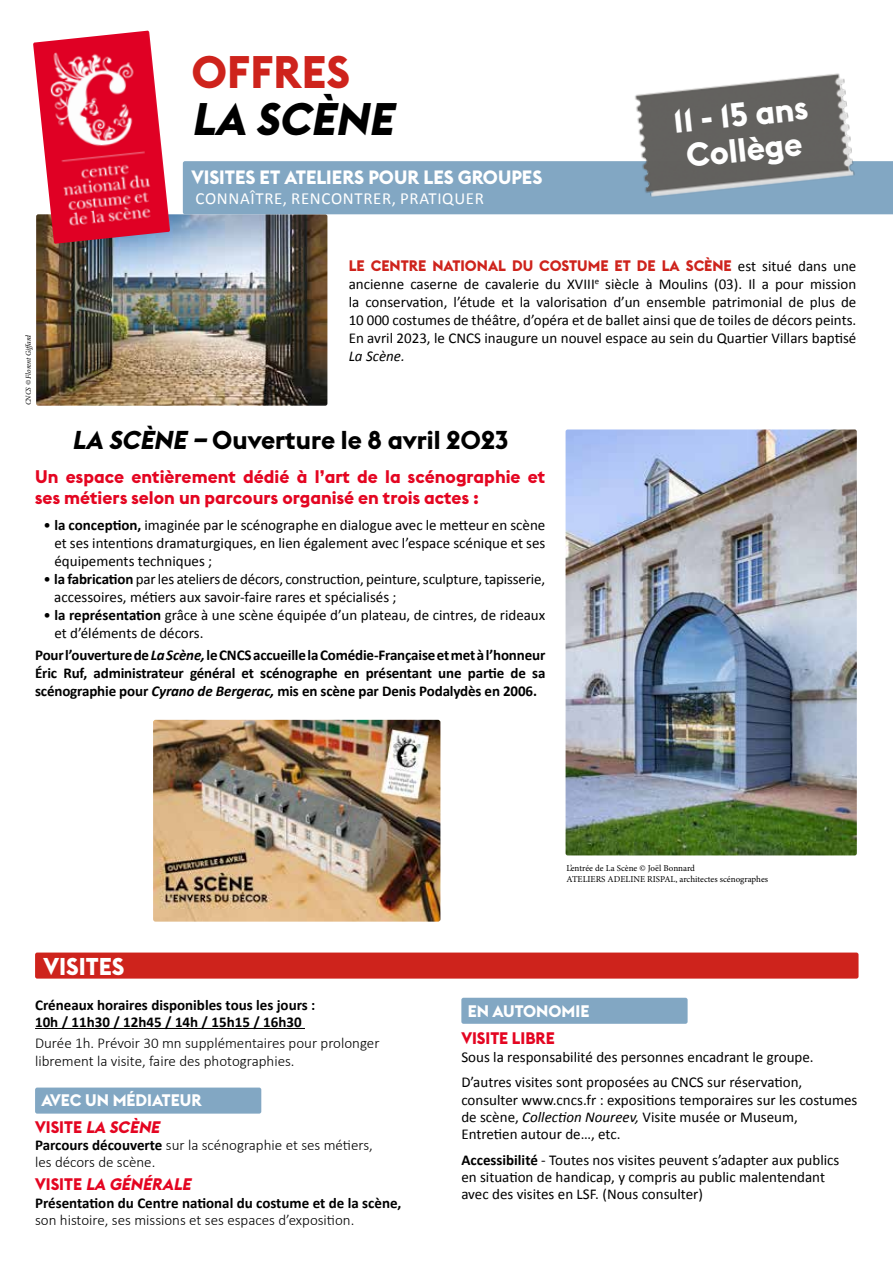
<style>
.page{position:relative;width:893px;height:1263px;background:#fff}
.page>*{position:absolute;margin:0;border:0;box-sizing:border-box;transform-origin:0 0}
.t1{font:italic 700 45px "Euclid BP";color:#000}
.t2{font:700 45px "Euclid BP";color:#ce231c}
.t3{font:700 33px/35.2px "Euclid BP";color:#fff}
.t4{font:700 25.5px "Euclid BP";color:#000}
.t5{font:700 24px "Euclid BP";color:#fff}
.t6{font:700 19.05px "Euclid BP";color:#fff}
.t7{font:700 18px/20.2px "Euclid BP";color:#e40521}
.t8{font:16.95px "Calibri";letter-spacing:.04em;color:#fff}
.t9{font:700 16.5px/27.3px "Euclid BP";color:#fff}
.t10{font:italic 700 16.5px "Euclid BP";color:#e40521}
.t11{font:700 16.5px "Euclid BP";color:#e40521}
.t12{font:15px/18px "Calibri";color:#000}
.t13{font:700 15px/18px "Calibri";color:#000}
.t14{font:300 15px/17.2px "Calibri";color:#000}
.t15{font:700 15px "Euclid BP";color:#ce231c}
.t16{font:italic 15px "Calibri";color:#000}
.t17{font:9px/10.5px "Minion Pro";color:#000}
.t18{font:italic 7.5px "Minion Pro";letter-spacing:-.015em;color:#000}
.s1{font-family:"Calibri";font-weight:400;color:#000}
.s2{font-style:italic}
.s3{font-weight:700}
.s4{color:#e40521}
.s5{font-style:italic;color:#e40521}
.s6{font-style:normal}
</style>
<div class="page">
<div style="left:35px;top:1087px;width:226px;height:26px;background:#82a7c3;border-radius:2px"></div>
<div style="left:461px;top:998px;width:227px;height:26px;background:#82a7c3;border-radius:2px"></div>
<hr style="left:35px;top:1028px;width:270px;height:1px;background:#000">
<div style="left:35px;top:952px;width:823px;height:26px;background:#ce231c;border-radius:2px"></div>
<img style="left:36px;top:214px;width:291px;height:192px">
<div style="left:183px;top:161px;width:710px;height:53px;background:#82a7c3"></div>
<img style="left:33px;top:31px;width:137px;height:213px">
<img style="left:628px;top:73px;width:232px;height:142px">
<img style="left:566px;top:429px;width:291px;height:426px">
<img style="left:153px;top:720px;width:287px;height:202px">
<p class="t18" style="left:23px;top:405px;width:72px;rotate:-90deg">CNCS © Florent Giffard</p>
<h1 class="t2" style="left:191px;top:43px;width:160px">OFFRES</h1>
<h1 class="t1" style="left:191px;top:90px;width:213px">LA SCÈNE</h1>
<p class="t6" style="left:191px;top:165px;width:352px">VISITES ET ATELIERS POUR LES GROUPES</p>
<p class="t8" style="left:195px;top:187px;width:290px">CONNAÎTRE, RENCONTRER, PRATIQUER</p>
<h2 class="t3" style="left:671px;top:104px;width:137px;rotate:-6deg">11 - 15 ans<br>Collège</h2>
<p class="t15" style="left:349px;top:256px;width:509px">LE CENTRE NATIONAL DU COSTUME ET DE LA SCÈNE <span class="s1">est situé dans une</span></p>
<p class="t12" style="left:349px;top:274px;width:509px;text-align:justify">ancienne caserne de cavalerie du XVIII<sup>e</sup> siècle à Moulins (03). Il a pour mission la conservation, l’étude et la valorisation d’un ensemble patrimonial de plus de 10 000 costumes de théâtre, d’opéra et de ballet ainsi que de toiles de décors peints.<br>En avril 2023, le CNCS inaugure un nouvel espace au sein du Quartier Villars baptisé</p>
<p class="t16" style="left:349px;top:345px;width:58px">La Scène.</p>
<h3 class="t4" style="left:72px;top:423px;width:437px"><span class="s2">LA SCÈNE –</span> Ouverture le 8 avril 2023</h3>
<p class="t7" style="left:35px;top:467px;width:512px">Un espace entièrement dédié à l’art de la scénographie et ses métiers selon un parcours organisé en trois actes :</p>
<p class="t12" style="left:54px;top:516px;width:492px;text-align:justify;text-indent:-11px">• <span class="s3">la conception,</span> imaginée par le scénographe en dialogue avec le metteur en scène et ses intentions dramaturgiques, en lien également avec l’espace scénique et ses équipements techniques ;</p>
<p class="t12" style="left:54px;top:570px;width:493px;text-indent:-11px">• <span class="s3">la fabrication</span> par les ateliers de décors, construction, peinture, sculpture, tapisserie, accessoires, métiers aux savoir-faire rares et spécialisés ;</p>
<p class="t12" style="left:54px;top:606px;width:492px;text-indent:-11px">• <span class="s3">la représentation</span> grâce à une scène équipée d’un plateau, de cintres, de rideaux et d’éléments de décors.</p>
<p class="t13" style="left:35px;top:646px;width:512px;text-align:justify">Pour l’ouverture de <span class="s2">La Scène,</span> le CNCS accueille la Comédie-Française et met à l’honneur Éric Ruf, administrateur général et scénographe en présentant une partie de sa scénographie pour <span class="s2">Cyrano de Bergerac,</span> mis en scène par Denis Podalydès en 2006.</p>
<h3 class="t5" style="left:44px;top:951px;width:82px">VISITES</h3>
<p class="t17" style="left:566px;top:863px;width:203px">L’entrée de La Scène © Joël Bonnard<br>ATELIERS ADELINE RISPAL, architectes scénographes</p>
<p class="t13" style="left:35px;top:995px;width:282px;line-height:17.2px">Créneaux horaires disponibles tous les jours :<br>10h / 11h30 / 12h45 / 14h / 15h15 / 16h30</p>
<p class="t14" style="left:35px;top:1034px;width:346px">Durée 1h. Prévoir 30 mn supplémentaires pour prolonger librement la visite, faire des photographies.</p>
<p class="t9" style="left:35px;top:1086px;width:168px;text-indent:6px">AVEC UN MÉDIATEUR<br><span class="s4">VISITE</span> <span class="s5">LA SCÈNE</span></p>
<p class="t14" style="left:35px;top:1136px;width:339px"><span class="s3">Parcours découverte</span> sur la scénographie et ses métiers, les décors de scène.</p>
<p class="t10" style="left:35px;top:1174px;width:161px"><span class="s6">V I S I T E</span> LA GÉNÉRALE</p>
<p class="t13" style="left:35px;top:1193px;width:368px">Présentation du Centre national du costume et de la scène,</p>
<p class="t14" style="left:35px;top:1211px;width:321px">son histoire, ses missions et ses espaces d’exposition.</p>
<p class="t9" style="left:468px;top:997px;width:123px">EN AUTONOMIE</p>
<p class="t11" style="left:461px;top:1028px;width:95px">VISITE LIBRE</p>
<p class="t12" style="left:461px;top:1043px;width:354px;line-height:25.8px">Sous la responsabilité des personnes encadrant le groupe.<br>D’autres visites sont proposées au CNCS sur réservation,</p>
<p class="t12" style="left:461px;top:1090px;width:398px;line-height:17.2px">consulter www.cncs.fr : expositions temporaires sur les costumes de scène, <span class="s2">Collection Noureev,</span> Visite musée or Museum,<br>Entretien autour de…, etc.</p>
<p class="t12" style="left:461px;top:1151px;width:380px;line-height:17.2px"><span class="s3">Accessibilité</span> - Toutes nos visites peuvent s’adapter aux publics en situation de handicap, y compris au public malentendant avec des visites en LSF. (Nous consulter)</p>
</div>
